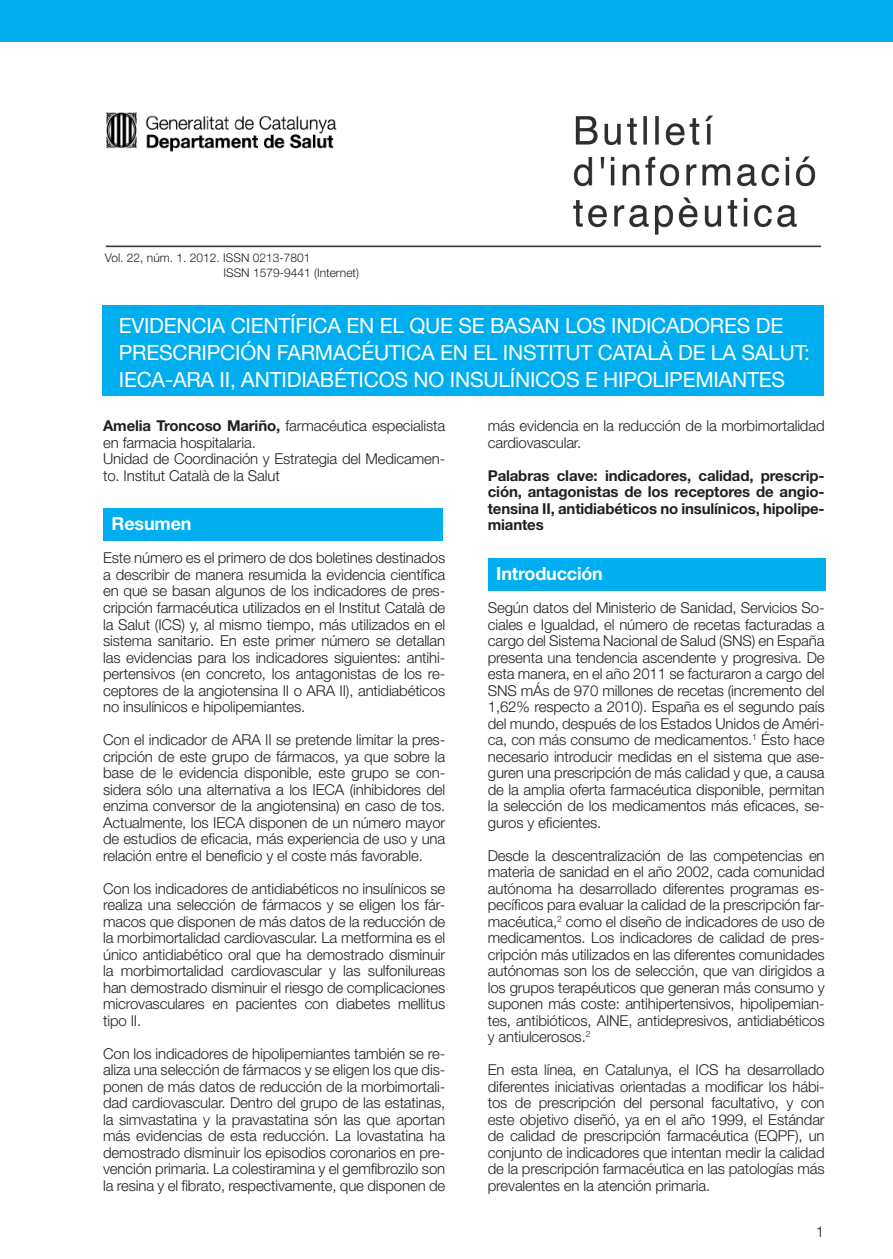
<style>
.page{position:relative;width:893px;height:1259px;background:#fff}
.page>*{position:absolute;margin:0;border:0;box-sizing:border-box;transform-origin:0 0}
.t1{font:21px/27px "Helvetica Neue LT Std";letter-spacing:-.01em;color:#fff}
.t2{font:700 18px "Helvetica Neue LT Std";letter-spacing:-.01em;color:#fff}
.t3{font:300 15px/16.5px "Helvetica Neue LT Std";letter-spacing:-.01em;color:#231f20;text-align:justify}
.t4{font:700 15px/16.5px "Helvetica Neue LT Std";letter-spacing:-.01em;color:#231f20;text-align:justify}
.t5{font:300 12px/14.4px "Helvetica Neue LT Std";color:#231f20}
.s1{font-weight:700}
</style>
<div class="page">
<div style="left:488px;top:558px;width:337px;height:32px;background:#00aeef"></div>
<div style="left:104px;top:508px;width:339px;height:33px;background:#00aeef"></div>
<img style="left:105px;top:115px;width:717px;height:133px">
<div style="left:86px;top:85px;width:341px;height:123px;background:#fff"></div>
<div style="left:0;top:0;width:893px;height:41px;background:#00aeef"></div>
<div style="left:103px;top:305px;width:721px;height:91px;background:#00aeef"></div>
<img style="left:106px;top:113px;width:230px;height:39px">
<p class="t5" style="left:223px;top:250px;width:137px;text-indent:-118px">Vol. 22, núm. 1. 2012. ISSN 0213-7801<br>ISSN 1579-9441 (Internet)</p>
<h1 class="t1" style="left:119px;top:312px;width:693px">EVIDENCIA CIENTÍFICA EN EL QUE SE BASAN LOS INDICADORES DE<br>PRESCRIPCIÓN FARMACÉUTICA EN EL INSTITUT CATALÀ DE LA SALUT:<br>IECA-ARA II, ANTIDIABÉTICOS NO INSULÍNICOS E HIPOLIPEMIANTES</h1>
<p class="t3" style="left:103px;top:417px;width:344px;text-align:left"><span class="s1">Amelia Troncoso Mariño,</span> farmacéutica especialista en farmacia hospitalaria.<br>Unidad de Coordinación y Estrategia del Medicamen&shy;to. Institut Català de la Salut</p>
<p class="t2" style="left:112px;top:513px;width:81px">Resumen</p>
<p class="t3" style="left:103px;top:549px;width:344px">Este número es el primero de dos boletines destinados a describir de manera resumida la evidencia científica en que se basan algunos de los indicadores de pres&shy;cripción farmacéutica utilizados en el Institut Català de la Salut (ICS) y, al mismo tiempo, más utilizados en el sistema sanitario. En este primer número se detallan las evidencias para los indicadores siguientes: antihi&shy;pertensivos (en concreto, los antagonistas de los re&shy;ceptores de la angiotensina II o ARA II), antidiabéticos no insulínicos e hipolipemiantes.</p>
<p class="t3" style="left:103px;top:731px;width:344px">Con el indicador de ARA II se pretende limitar la pres&shy;cripción de este grupo de fármacos, ya que sobre la base de le evidencia disponible, este grupo se con&shy;sidera sólo una alternativa a los IECA (inhibidores del enzima conversor de la angiotensina) en caso de tos.<br>Actualmente, los IECA disponen de un número mayor de estudios de eficacia, más experiencia de uso y una relación entre el beneficio y el coste más favorable.</p>
<p class="t3" style="left:103px;top:879px;width:344px">Con los indicadores de antidiabéticos no insulínicos se realiza una selección de fármacos y se eligen los fár&shy;macos que disponen de más datos de la reducción de la morbimortalidad cardiovascular. La metformina es el único antidiabético oral que ha demostrado disminuir la morbimortalidad cardiovascular y las sulfonilureas han demostrado disminuir el riesgo de complicaciones microvasculares en pacientes con diabetes mellitus tipo II.</p>
<p class="t3" style="left:103px;top:1044px;width:344px">Con los indicadores de hipolipemiantes también se re&shy;aliza una selección de fármacos y se eligen los que dis&shy;ponen de más datos de reducción de la morbimortali&shy;dad cardiovascular. Dentro del grupo de las estatinas, la simvastatina y la pravastatina són las que aportan más evidencias de esta reducción. La lovastatina ha demostrado disminuir los episodios coronarios en pre&shy;vención primaria. La colestiramina y el gemfibrozilo son la resina y el fibrato, respectivamente, que disponen de</p>
<p class="t3" style="left:488px;top:417px;width:338px">más evidencia en la reducción de la morbimortalidad cardiovascular.</p>
<p class="t4" style="left:488px;top:467px;width:338px">Palabras clave: indicadores, calidad, prescrip&shy;ción, antagonistas de los receptores de angio&shy;tensina II, antidiabéticos no insulínicos, hipolipe&shy;miantes</p>
<p class="t2" style="left:496px;top:562px;width:108px">Introducción</p>
<p class="t3" style="left:488px;top:599px;width:338px">Según datos del Ministerio de Sanidad, Servicios So&shy;ciales e Igualdad, el número de recetas facturadas a cargo del Sistema Nacional de Salud (SNS) en España presenta una tendencia ascendente y progresiva. De esta manera, en el año 2011 se facturaron a cargo del SNS mÁs de 970 millones de recetas (incremento del 1,62% respecto a 2010). España es el segundo país del mundo, después de los Estados Unidos de Améri&shy;ca, con más consumo de medicamentos.<sup>1</sup> Ésto hace necesario introducir medidas en el sistema que ase&shy;guren una prescripción de más calidad y que, a causa de la amplia oferta farmacéutica disponible, permitan la selección de los medicamentos más eficaces, se&shy;guros y eficientes.</p>
<p class="t3" style="left:488px;top:846px;width:338px">Desde la descentralización de las competencias en materia de sanidad en el año 2002, cada comunidad autónoma ha desarrollado diferentes programas es&shy;pecíficos para evaluar la calidad de la prescripción far&shy;macéutica,<sup>2</sup> como el diseño de indicadores de uso de medicamentos. Los indicadores de calidad de pres&shy;cripción más utilizados en las diferentes comunidades autónomas son los de selección, que van dirigidos a los grupos terapéuticos que generan más consumo y suponen más coste: antihipertensivos, hipolipemian&shy;tes, antibióticos, AINE, antidepresivos, antidiabéticos y antiulcerosos.<sup>2</sup></p>
<p class="t3" style="left:488px;top:1061px;width:338px">En esta línea, en Catalunya, el ICS ha desarrollado diferentes iniciativas orientadas a modificar los hábi&shy;tos de prescripción del personal facultativo, y con este objetivo diseñó, ya en el año 1999, el Estándar de calidad de prescripción farmacéutica (EQPF), un conjunto de indicadores que intentan medir la calidad de la prescripción farmacéutica en las patologías más prevalentes en la atención primaria.</p>
<p class="t3" style="left:816px;top:1223px;width:10px">1</p>
</div>
